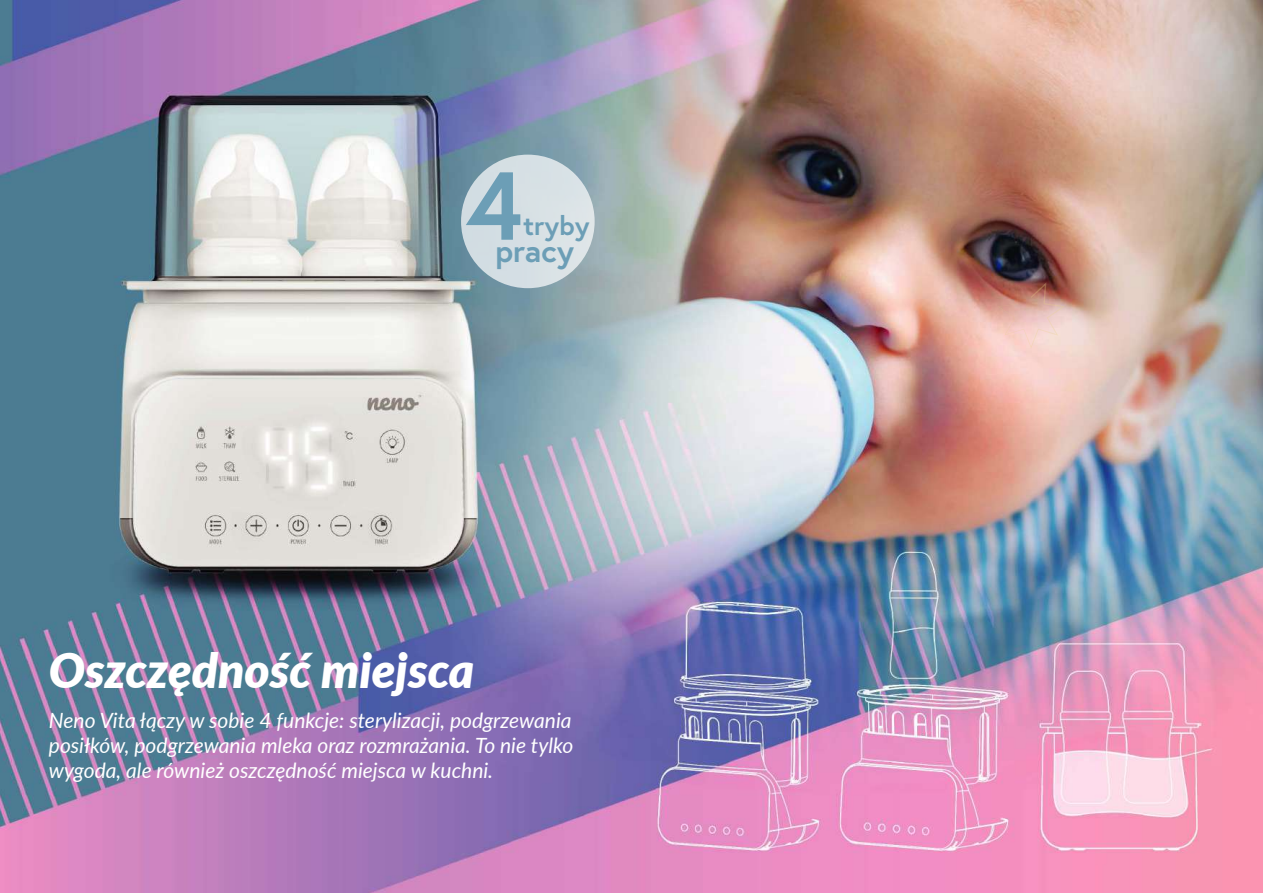
<style>
.page{position:relative;width:1263px;height:893px;background:#fff}
.page>*{position:absolute;margin:0;border:0;box-sizing:border-box;transform-origin:0 0}
.t1{font:700 96.3px "Europa";color:#6c9eb6}
.t2{font:italic 900 48px "Lato";color:#fff}
.t3{font:700 31.05px "Europa";color:#6c9eb6}
.t4{font:700 26.55px "Europa";color:#6c9eb6}
.t5{font:italic 21px/25.2px "Lato";color:#fff;text-align:justify}
</style>
<div class="page">
<img style="left:0;top:0;width:1263px;height:893px">
<svg style="left:998px;top:282px;width:67px;height:66px;background:#d8a89f"></svg>
<div style="left:461px;top:155px;width:134px;height:133px;background:#d6e0e4;border-radius:50%"></div>
<h1 class="t1" style="left:466px;top:140px;width:59px">4</h1>
<p class="t4" style="left:523px;top:207px;width:68px">tryby</p>
<h3 class="t3" style="left:495px;top:230px;width:80px">pracy</h3>
<h2 class="t2" style="left:49px;top:635px;width:427px">Oszczędność miejsca</h2>
<p class="t5" style="left:49px;top:706px;width:526px">Neno Vita łączy w sobie 4 funkcje: sterylizacji, podgrzewania posiłków, podgrzewania mleka oraz rozmrażania. To nie tylko wygoda, ale również oszczędność miejsca w kuchni.</p>
</div>
